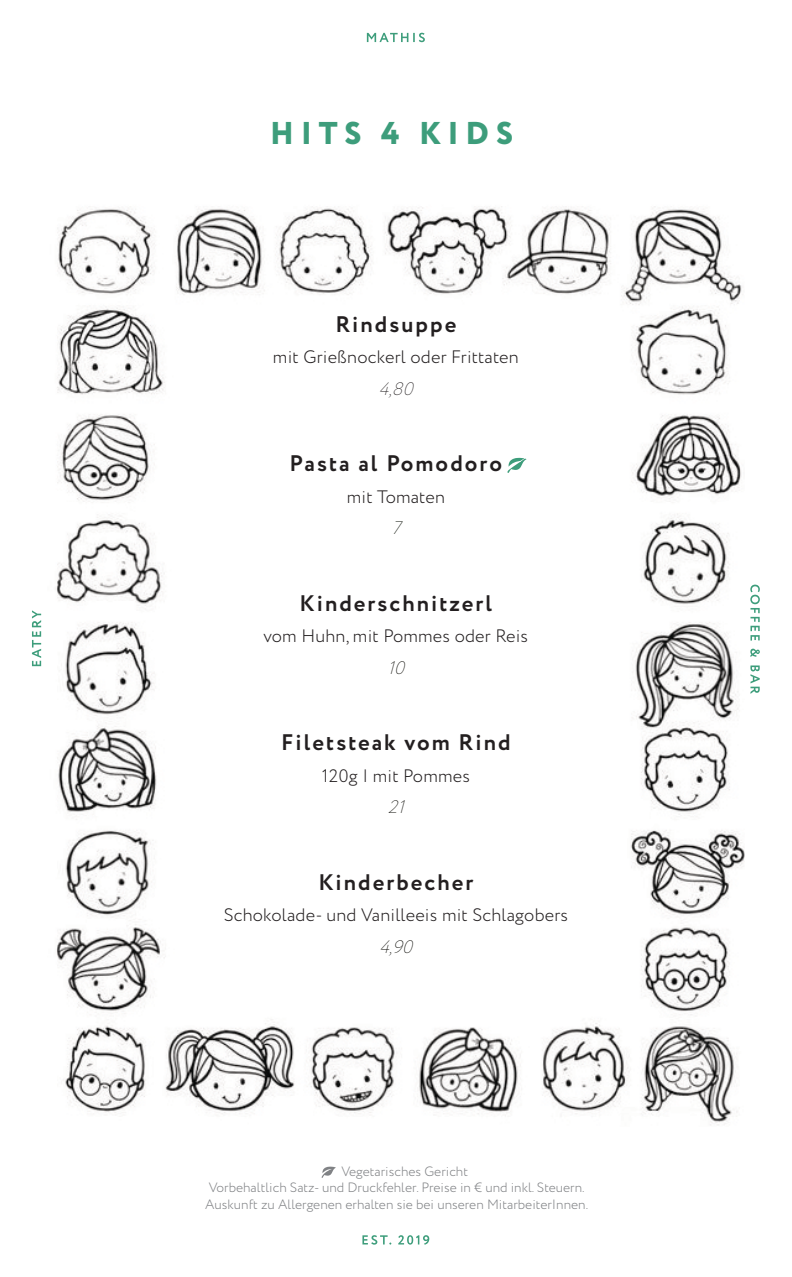
<style>
.page{position:relative;width:792px;height:1277px;background:#fff}
.page>*{position:absolute;margin:0;border:0;box-sizing:border-box;transform-origin:0 0}
.t1{font:800 31.5px "Circe";letter-spacing:.21em;color:#3d9d7b}
.t2{font:700 22.5px "Circe";letter-spacing:.09em;color:#231f20}
.t3{font:300 18px "Circe";letter-spacing:.01em;color:#231f20}
.t4{font:italic 200 18px "Circe";color:#0e0e09}
.t5{font:italic 200 18px "Circe";color:#231f20}
.t6{font:italic 200 18px "Circe";color:#0e140b}
.t7{font:300 13.5px/16.2px "Circe";color:#808285}
</style>
<div class="page">
<img style="left:55px;top:206px;width:690px;height:919px">
<svg style="left:32px;top:610px;width:9px;height:56px"></svg>
<svg style="left:750px;top:584px;width:9px;height:109px"></svg>
<svg style="left:366px;top:33px;width:58px;height:9px"></svg>
<svg style="left:362px;top:1235px;width:67px;height:9px"></svg>
<svg style="left:321px;top:1166px;width:14px;height:11px"></svg>
<svg style="left:507px;top:456px;width:20px;height:17px"></svg>
<h1 class="t1" style="left:270px;top:119px;width:244px">HITS 4 KIDS</h1>
<h2 class="t2" style="left:335px;top:314px;width:122px">Rindsuppe</h2>
<h3 class="t3" style="left:273px;top:349px;width:247px">mit Grießnockerl oder Frittaten</h3>
<h3 class="t5" style="left:379px;top:380px;width:40px">4,80</h3>
<h2 class="t2" style="left:289px;top:453px;width:214px">Pasta al Pomodoro</h2>
<h3 class="t3" style="left:346px;top:488px;width:100px">mit Tomaten</h3>
<h3 class="t6" style="left:391px;top:520px;width:15px">7</h3>
<h2 class="t2" style="left:299px;top:593px;width:194px">Kinderschnitzerl</h2>
<h3 class="t3" style="left:263px;top:628px;width:266px">vom Huhn, mit Pommes oder Reis</h3>
<h3 class="t4" style="left:387px;top:659px;width:23px">10</h3>
<h2 class="t2" style="left:281px;top:732px;width:231px">Filetsteak vom Rind</h2>
<h3 class="t3" style="left:321px;top:767px;width:149px">120g | mit Pommes</h3>
<h3 class="t4" style="left:387px;top:799px;width:22px">21</h3>
<h2 class="t2" style="left:318px;top:872px;width:156px">Kinderbecher</h2>
<h3 class="t3" style="left:223px;top:907px;width:345px">Schokolade- und Vanilleeis mit Schlagobers</h3>
<h3 class="t4" style="left:379px;top:938px;width:39px">4,90</h3>
<p class="t7" style="left:205px;top:1163px;width:384px;text-indent:136px">Vegetarisches Gericht<br>Vorbehaltlich Satz- und Druckfehler. Preise in € und inkl. Steuern.<br>Auskunft zu Allergenen erhalten sie bei unseren MitarbeiterInnen.</p>
</div>
